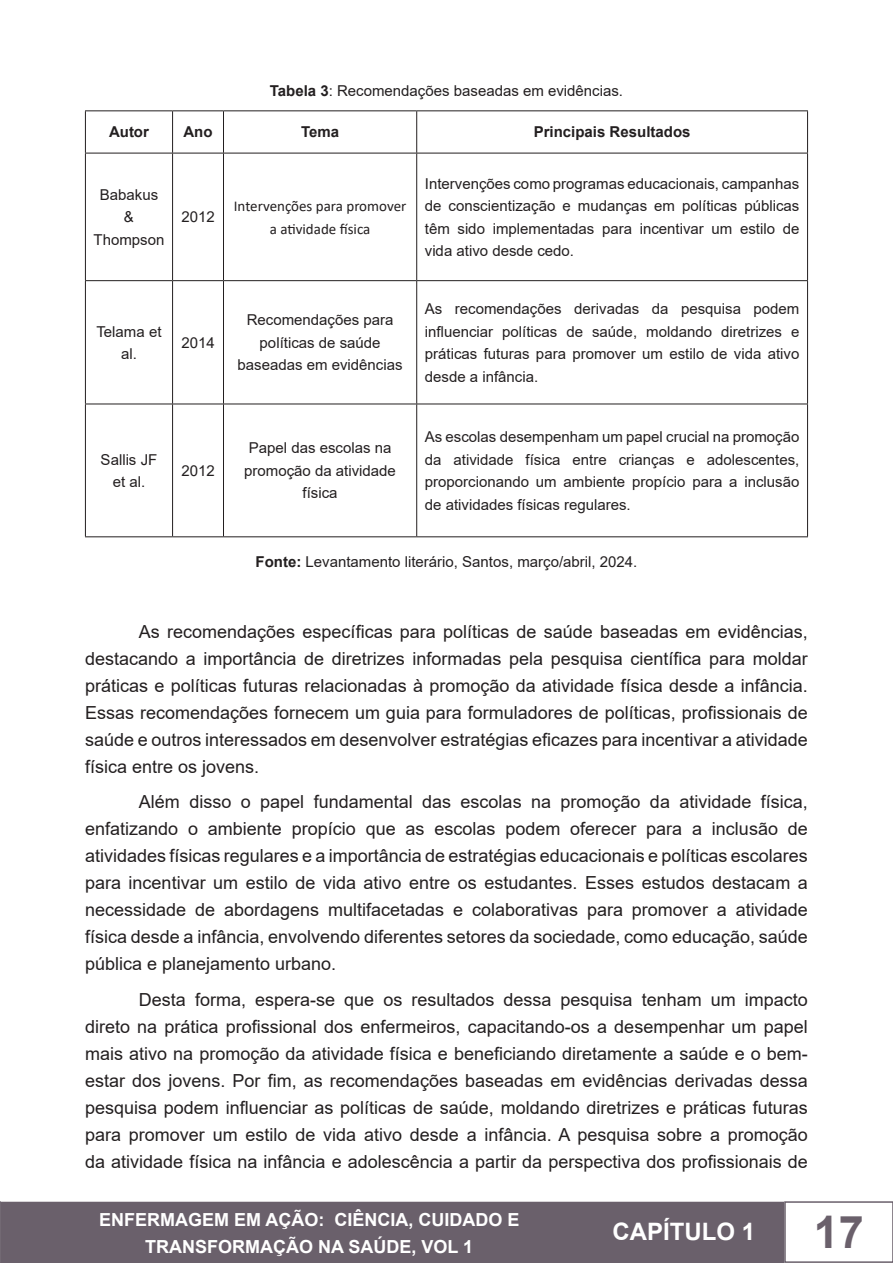
<style>
.page{position:relative;width:893px;height:1263px;background:#fff}
.page>*{position:absolute;margin:0;border:0;box-sizing:border-box;transform-origin:0 0}
.t1{font:700 45px "Arial";color:#6a606b}
.t2{font:700 24px "Arial";color:#fff}
.t3{font:18px/27px "Arial";color:#231f20;text-align:justify}
.t4{font:700 18px/27px "Arial";color:#fff;text-align:center}
.t5{font:15px/22.5px "Arial";color:#231f20;text-align:center}
.t6{font:15px/22.5px "Calibri";color:#231f20;text-align:center}
.t7{font:700 15px "Arial";color:#231f20}
.s1{font-weight:700}
</style>
<div class="page">
<div style="left:1px;top:1202px;width:782px;height:60px;background:#6a606b"></div>
<div style="left:0;top:1202px;width:784px;height:61px;border:2px solid #6a606b"></div>
<svg style="left:0;top:1201px;width:1px;height:62px"></svg>
<div style="left:784px;top:1201px;width:109px;height:62px;border:2px solid #6a606b"></div>
<hr style="left:85px;top:110px;width:88px;height:1px;background:#231f20">
<hr style="left:85px;top:111px;width:1px;height:42px;background:#231f20">
<hr style="left:173px;top:110px;width:50px;height:1px;background:#231f20">
<hr style="left:172px;top:111px;width:1px;height:42px;background:#231f20">
<hr style="left:223px;top:110px;width:194px;height:1px;background:#231f20">
<hr style="left:223px;top:111px;width:1px;height:42px;background:#231f20">
<hr style="left:417px;top:110px;width:391px;height:1px;background:#231f20">
<hr style="left:416px;top:111px;width:1px;height:42px;background:#231f20">
<hr style="left:807px;top:111px;width:1px;height:42px;background:#231f20">
<hr style="left:85px;top:153px;width:88px;height:1px;background:#231f20">
<hr style="left:85px;top:153px;width:1px;height:127px;background:#231f20">
<hr style="left:173px;top:153px;width:50px;height:1px;background:#231f20">
<hr style="left:172px;top:153px;width:1px;height:127px;background:#231f20">
<hr style="left:223px;top:153px;width:194px;height:1px;background:#231f20">
<hr style="left:223px;top:153px;width:1px;height:127px;background:#231f20">
<hr style="left:417px;top:153px;width:391px;height:1px;background:#231f20">
<hr style="left:416px;top:153px;width:1px;height:127px;background:#231f20">
<hr style="left:807px;top:153px;width:1px;height:127px;background:#231f20">
<hr style="left:85px;top:280px;width:88px;height:1px;background:#231f20">
<hr style="left:85px;top:281px;width:1px;height:123px;background:#231f20">
<hr style="left:173px;top:280px;width:50px;height:1px;background:#231f20">
<hr style="left:172px;top:281px;width:1px;height:123px;background:#231f20">
<hr style="left:223px;top:280px;width:194px;height:1px;background:#231f20">
<hr style="left:223px;top:281px;width:1px;height:123px;background:#231f20">
<hr style="left:417px;top:280px;width:391px;height:1px;background:#231f20">
<hr style="left:416px;top:281px;width:1px;height:123px;background:#231f20">
<hr style="left:807px;top:281px;width:1px;height:123px;background:#231f20">
<hr style="left:85px;top:404px;width:88px;height:1px;background:#231f20">
<hr style="left:85px;top:404px;width:1px;height:132px;background:#231f20">
<hr style="left:173px;top:404px;width:50px;height:1px;background:#231f20">
<hr style="left:172px;top:404px;width:1px;height:132px;background:#231f20">
<hr style="left:223px;top:404px;width:194px;height:1px;background:#231f20">
<hr style="left:223px;top:404px;width:1px;height:132px;background:#231f20">
<hr style="left:417px;top:404px;width:391px;height:1px;background:#231f20">
<hr style="left:416px;top:404px;width:1px;height:132px;background:#231f20">
<hr style="left:807px;top:404px;width:1px;height:132px;background:#231f20">
<hr style="left:85px;top:536px;width:88px;height:1px;background:#231f20">
<hr style="left:173px;top:536px;width:50px;height:1px;background:#231f20">
<hr style="left:223px;top:536px;width:194px;height:1px;background:#231f20">
<hr style="left:417px;top:536px;width:391px;height:1px;background:#231f20">
<p class="t5" style="left:270px;top:79px;width:355px"><span class="s1">Tabela 3</span>: Recomendações baseadas em evidências.</p>
<p class="t7" style="left:109px;top:122px;width:41px">Autor</p>
<p class="t7" style="left:183px;top:122px;width:31px">Ano</p>
<p class="t7" style="left:301px;top:122px;width:40px">Tema</p>
<p class="t7" style="left:534px;top:122px;width:158px">Principais Resultados</p>
<p class="t5" style="left:94px;top:183px;width:72px">Babakus &amp;<br>Thompson</p>
<p class="t5" style="left:181px;top:206px;width:35px">2012</p>
<p class="t6" style="left:234px;top:195px;width:174px">Intervenções para promover a atividade física</p>
<p class="t5" style="left:425px;top:172px;width:376px;text-align:justify">Intervenções como programas educacionais, campanhas de conscientização e mudanças em políticas públicas têm sido implementadas para incentivar um estilo de vida ativo desde cedo.</p>
<p class="t5" style="left:96px;top:320px;width:67px">Telama et al.</p>
<p class="t5" style="left:181px;top:331px;width:35px">2014</p>
<p class="t5" style="left:101px;top:448px;width:58px">Sallis JF et al.</p>
<p class="t5" style="left:181px;top:459px;width:35px">2012</p>
<p class="t5" style="left:238px;top:309px;width:167px">Recomendações para políticas de saúde baseadas em evidências</p>
<p class="t5" style="left:425px;top:297px;width:376px;text-align:justify">As recomendações derivadas da pesquisa podem influenciar políticas de saúde, moldando diretrizes e práticas futuras para promover um estilo de vida ativo desde a infância.</p>
<p class="t5" style="left:244px;top:437px;width:153px">Papel das escolas na promoção da atividade física</p>
<p class="t5" style="left:425px;top:425px;width:376px;text-align:justify">As escolas desempenham um papel crucial na promoção da atividade física entre crianças e adolescentes, proporcionando um ambiente propício para a inclusão de atividades físicas regulares.</p>
<p class="t5" style="left:256px;top:550px;width:383px"><span class="s1">Fonte:</span> Levantamento literário, Santos, março/abril, 2024.</p>
<p class="t3" style="left:85px;top:618px;width:724px;text-indent:54px">As recomendações específicas para políticas de saúde baseadas em evidências, destacando a importância de diretrizes informadas pela pesquisa científica para moldar práticas e políticas futuras relacionadas à promoção da atividade física desde a infância.<br>Essas recomendações fornecem um guia para formuladores de políticas, profissionais de saúde e outros interessados em desenvolver estratégias eficazes para incentivar a atividade física entre os jovens.</p>
<p class="t3" style="left:85px;top:788px;width:724px;text-indent:54px">Além disso o papel fundamental das escolas na promoção da atividade física, enfatizando o ambiente propício que as escolas podem oferecer para a inclusão de atividades físicas regulares e a importância de estratégias educacionais e políticas escolares para incentivar um estilo de vida ativo entre os estudantes. Esses estudos destacam a necessidade de abordagens multifacetadas e colaborativas para promover a atividade física desde a infância, envolvendo diferentes setores da sociedade, como educação, saúde pública e planejamento urbano.</p>
<p class="t3" style="left:85px;top:986px;width:724px;text-indent:54px">Desta forma, espera-se que os resultados dessa pesquisa tenham um impacto direto na prática profissional dos enfermeiros, capacitando-os a desempenhar um papel mais ativo na promoção da atividade física e beneficiando diretamente a saúde e o bem&shy;estar dos jovens. Por fim, as recomendações baseadas em evidências derivadas dessa pesquisa podem influenciar as políticas de saúde, moldando diretrizes e práticas futuras para promover um estilo de vida ativo desde a infância. A pesquisa sobre a promoção da atividade física na infância e adolescência a partir da perspectiva dos profissionais de</p>
<p class="t4" style="left:99px;top:1206px;width:422px">ENFERMAGEM EM AÇÃO: CIÊNCIA, CUIDADO E<br>TRANSFORMAÇÃO NA SAÚDE, VOL 1</p>
<h2 class="t2" style="left:612px;top:1215px;width:144px">CAPÍTULO 1</h2>
<h1 class="t1" style="left:814px;top:1201px;width:52px">17</h1>
</div>
